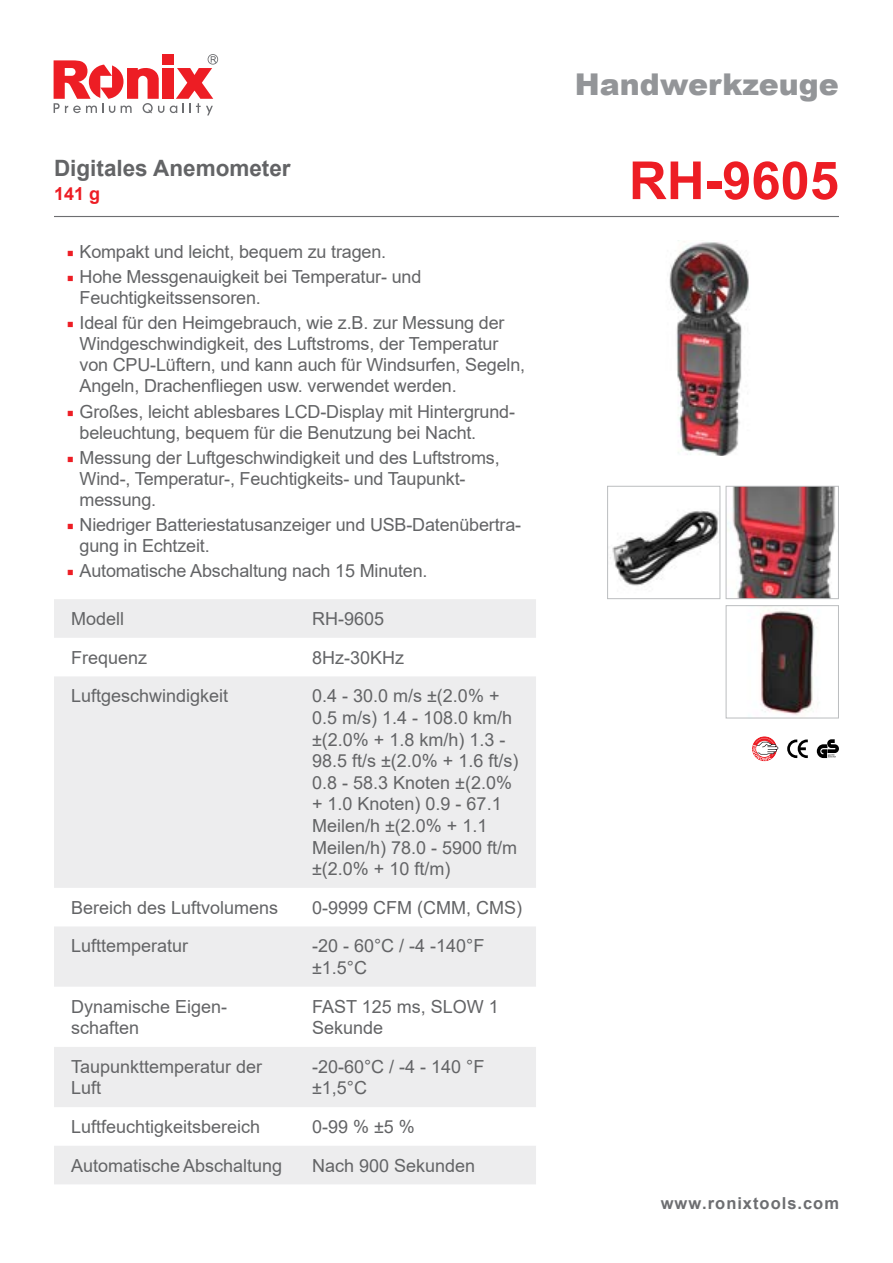
<style>
.page{position:relative;width:893px;height:1263px;background:#fff}
.page>*{position:absolute;margin:0;border:0;box-sizing:border-box;transform-origin:0 0}
.t1{font:700 52.5px "Arial";color:#ed1d24}
.t2{font:900 30px "Arial";color:#939598}
.t3{font:700 22.5px "Arial";color:#636466}
.t4{font:18px/21.6px "Arial";letter-spacing:-.01em;color:#636466}
.t5{font:700 18px "Arial";color:#ed1d24}
.t6{font:700 16.5px "Arial";letter-spacing:.06em;color:#6d6e71}
.s1{font-family:"Minion Pro";color:#ed1d24}
</style>
<div class="page">
<svg style="left:170px;top:54px;width:48px;height:61px"></svg>
<div style="left:162px;top:68px;width:11px;height:31px;background:#ed1d24"></div>
<svg style="left:54px;top:60px;width:110px;height:53px"></svg>
<div style="left:162px;top:54px;width:11px;height:11px;background:#ed1d24"></div>
<svg style="left:54px;top:599px;width:482px;height:585px;fill:#ededee"></svg>
<hr style="left:54px;top:216px;width:785px;height:1px;background:#6d6e71">
<img style="left:669px;top:240px;width:80px;height:216px">
<img style="left:610px;top:510px;width:108px;height:76px">
<div style="left:607px;top:486px;width:113px;height:113px;border:1px solid #bcbec0"></div>
<img style="left:760px;top:609px;width:57px;height:106px">
<div style="left:726px;top:605px;width:113px;height:113px;border:1px solid #bcbec0"></div>
<img style="left:728px;top:488px;width:108px;height:109px">
<div style="left:726px;top:486px;width:113px;height:113px;border:1px solid #bcbec0"></div>
<svg style="left:752px;top:736px;width:27px;height:26px"></svg>
<svg style="left:787px;top:739px;width:21px;height:19px"></svg>
<svg style="left:817px;top:739px;width:22px;height:19px"></svg>
<p class="t3" style="left:54px;top:152px;width:238px">Digitales Anemometer</p>
<p class="t5" style="left:54px;top:181px;width:48px">141 g</p>
<p class="t4" style="left:67px;top:241px;width:321px"><span class="s1">■</span> Kompakt und leicht, bequem zu tragen.</p>
<p class="t4" style="left:80px;top:266px;width:343px;line-height:21px;text-indent:-13px"><span class="s1">■</span> Hohe Messgenauigkeit bei Temperatur- und<br>Feuchtigkeitssensoren.</p>
<p class="t4" style="left:80px;top:312px;width:447px;line-height:21px;text-indent:-13px"><span class="s1">■</span> Ideal für den Heimgebrauch, wie z.B. zur Messung der Windgeschwindigkeit, des Luftstroms, der Temperatur von CPU-Lüftern, und kann auch für Windsurfen, Segeln, Angeln, Drachenfliegen usw. verwendet werden.</p>
<p class="t4" style="left:80px;top:401px;width:437px;line-height:21px;text-indent:-13px"><span class="s1">■</span> Großes, leicht ablesbares LCD-Display mit Hintergrund&shy;beleuchtung, bequem für die Benutzung bei Nacht.</p>
<p class="t4" style="left:80px;top:447px;width:422px;line-height:21px;text-indent:-13px"><span class="s1">■</span> Messung der Luftgeschwindigkeit und des Luftstroms,<br>Wind-, Temperatur-, Feuchtigkeits- und Taupunkt&shy;messung.</p>
<p class="t4" style="left:80px;top:514px;width:443px;line-height:21px;text-indent:-13px"><span class="s1">■</span> Niedriger Batteriestatusanzeiger und USB-Datenübertra&shy;gung in Echtzeit.</p>
<p class="t4" style="left:67px;top:560px;width:362px"><span class="s1">■</span> Automatische Abschaltung nach 15 Minuten.</p>
<p class="t4" style="left:71px;top:608px;width:55px">Modell</p>
<p class="t4" style="left:312px;top:608px;width:74px">RH-9605</p>
<p class="t4" style="left:71px;top:646px;width:78px">Frequenz</p>
<p class="t4" style="left:312px;top:646px;width:94px">8Hz-30KHz</p>
<p class="t4" style="left:71px;top:685px;width:159px">Luftgeschwindigkeit</p>
<p class="t4" style="left:312px;top:685px;width:208px">0.4 - 30.0 m/s ±(2.0% +<br>0.5 m/s) 1.4 - 108.0 km/h ±(2.0% + 1.8 km/h) 1.3 -<br>98.5 ft/s ±(2.0% + 1.6 ft/s)<br>0.8 - 58.3 Knoten ±(2.0% + 1.0 Knoten) 0.9 - 67.1<br>Meilen/h ±(2.0% + 1.1<br>Meilen/h) 78.0 - 5900 ft/m ±(2.0% + 10 ft/m)</p>
<p class="t4" style="left:71px;top:896px;width:209px">Bereich des Luftvolumens</p>
<p class="t4" style="left:312px;top:896px;width:212px">0-9999 CFM (CMM, CMS)</p>
<p class="t4" style="left:71px;top:935px;width:119px">Lufttemperatur</p>
<p class="t4" style="left:312px;top:935px;width:174px">-20 - 60°C / -4 -140°F ±1.5°C</p>
<p class="t4" style="left:71px;top:995px;width:158px">Dynamische Eigen&shy;schaften</p>
<p class="t4" style="left:312px;top:995px;width:188px">FAST 125 ms, SLOW 1<br>Sekunde</p>
<p class="t4" style="left:71px;top:1055px;width:193px">Taupunkttemperatur der<br>Luft</p>
<p class="t4" style="left:312px;top:1055px;width:174px">-20-60°C / -4 - 140 °F ±1,5°C</p>
<p class="t4" style="left:71px;top:1116px;width:191px">Luftfeuchtigkeitsbereich</p>
<p class="t4" style="left:312px;top:1116px;width:104px">0-99 % ±5 %</p>
<p class="t4" style="left:71px;top:1154px;width:213px">Automatische Abschaltung</p>
<p class="t4" style="left:312px;top:1154px;width:165px">Nach 900 Sekunden</p>
<h2 class="t2" style="left:575px;top:63px;width:266px">Handwerkzeuge</h2>
<h1 class="t1" style="left:629px;top:144px;width:212px">RH-9605</h1>
<p class="t6" style="left:661px;top:1192px;width:180px">www.ronixtools.com</p>
</div>
